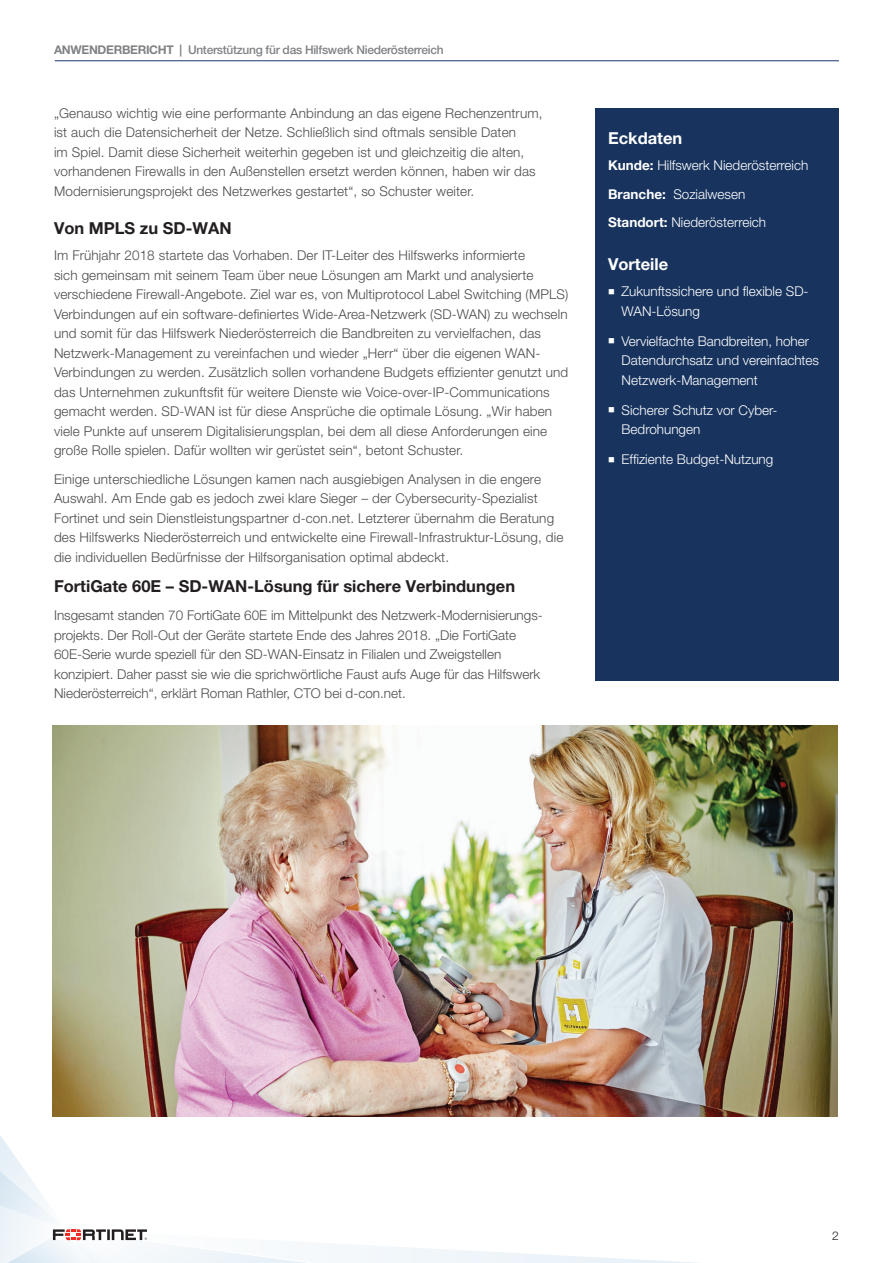
<style>
.page{position:relative;width:893px;height:1263px;background:#fff}
.page>*{position:absolute;margin:0;border:0;box-sizing:border-box;transform-origin:0 0}
.t1{font:700 16.5px "Helvetica Neue LT Pro";color:#231f20}
.t2{font:700 16.5px "Helvetica Neue LT Pro";color:#fff}
.t3{font:300 13.5px/19.5px "Helvetica Neue LT Pro";letter-spacing:.01em;color:#4b4c4d}
.t4{font:300 13.5px/19.5px "Helvetica Neue LT Pro";color:#fff}
.t5{font:500 12px "Helvetica Neue LT Pro";letter-spacing:-.025em;color:#808285}
.t6{font:300 12px "Helvetica Neue LT Pro";color:#231f20}
.s1{font-weight:700}
</style>
<div class="page">
<svg style="left:0;top:1116px;width:838px;height:147px"></svg>
<hr style="left:55px;top:60px;width:784px;height:1px;background:#1c366c">
<div style="left:595px;top:108px;width:244px;height:573px;background:#18345e"></div>
<img style="left:53px;top:725px;width:785px;height:391px">
<p class="t5" style="left:54px;top:42px;width:391px"><span class="s1">ANWENDERBERICHT |</span> Unterstützung für das Hilfswerk Niederösterreich</p>
<p class="t3" style="left:54px;top:103px;width:490px">„Genauso wichtig wie eine performante Anbindung an das eigene Rechenzentrum, ist auch die Datensicherheit der Netze. Schließlich sind oftmals sensible Daten<br>im Spiel. Damit diese Sicherheit weiterhin gegeben ist und gleichzeitig die alten, vorhandenen Firewalls in den Außenstellen ersetzt werden können, haben wir das Modernisierungsprojekt des Netzwerkes gestartet“, so Schuster weiter.</p>
<p class="t1" style="left:54px;top:218px;width:179px">Von MPLS zu SD-WAN</p>
<p class="t3" style="left:54px;top:245px;width:516px">Im Frühjahr 2018 startete das Vorhaben. Der IT-Leiter des Hilfswerks informierte<br>sich gemeinsam mit seinem Team über neue Lösungen am Markt und analysierte verschiedene Firewall-Angebote. Ziel war es, von Multiprotocol Label Switching (MPLS)<br>Verbindungen auf ein software-definiertes Wide-Area-Netzwerk (SD-WAN) zu wechseln und somit für das Hilfswerk Niederösterreich die Bandbreiten zu vervielfachen, das Netzwerk-Management zu vereinfachen und wieder „Herr“ über die eigenen WAN-Verbindungen zu werden. Zusätzlich sollen vorhandene Budgets effizienter genutzt und das Unternehmen zukunftsfit für weitere Dienste wie Voice-over-IP-Communications gemacht werden. SD-WAN ist für diese Ansprüche die optimale Lösung. „Wir haben viele Punkte auf unserem Digitalisierungsplan, bei dem all diese Anforderungen eine große Rolle spielen. Dafür wollten wir gerüstet sein“, betont Schuster.</p>
<p class="t3" style="left:54px;top:469px;width:511px">Einige unterschiedliche Lösungen kamen nach ausgiebigen Analysen in die engere Auswahl. Am Ende gab es jedoch zwei klare Sieger – der Cybersecurity-Spezialist Fortinet und sein Dienstleistungspartner d-con.net. Letzterer übernahm die Beratung des Hilfswerks Niederösterreich und entwickelte eine Firewall-Infrastruktur-Lösung, die die individuellen Bedürfnisse der Hilfsorganisation optimal abdeckt.</p>
<p class="t1" style="left:54px;top:575px;width:463px">FortiGate 60E – SD-WAN-Lösung für sichere Verbindungen</p>
<p class="t3" style="left:54px;top:605px;width:490px">Insgesamt standen 70 FortiGate 60E im Mittelpunkt des Netzwerk-Modernisierungs&shy;projekts. Der Roll-Out der Geräte startete Ende des Jahres 2018. „Die FortiGate 60E-Serie wurde speziell für den SD-WAN-Einsatz in Filialen und Zweigstellen konzipiert. Daher passt sie wie die sprichwörtliche Faust aufs Auge für das Hilfswerk Niederösterreich“, erklärt Roman Rathler, CTO bei d-con.net.</p>
<p class="t2" style="left:608px;top:128px;width:76px">Eckdaten</p>
<p class="t4" style="left:608px;top:151px;width:202px;line-height:28.3px"><span class="s1">Kunde:</span> Hilfswerk Niederösterreich<br><span class="s1">Branche:</span> Sozialwesen<br><span class="s1">Standort:</span> Niederösterreich</p>
<p class="t2" style="left:608px;top:254px;width:62px">Vorteile</p>
<p class="t4" style="left:622px;top:281px;width:189px;text-indent:-14px">■ Zukunftssichere und flexible SD-<br>WAN-Lösung</p>
<p class="t4" style="left:622px;top:331px;width:199px;text-indent:-14px">■ Vervielfachte Bandbreiten, hoher<br>Datendurchsatz und vereinfachtes<br>Netzwerk-Management</p>
<p class="t4" style="left:622px;top:400px;width:158px;text-indent:-14px">■ Sicherer Schutz vor Cyber-<br>Bedrohungen</p>
<p class="t4" style="left:608px;top:449px;width:167px">■ Effiziente Budget-Nutzung</p>
<p class="t6" style="left:832px;top:1229px;width:8px">2</p>
</div>
